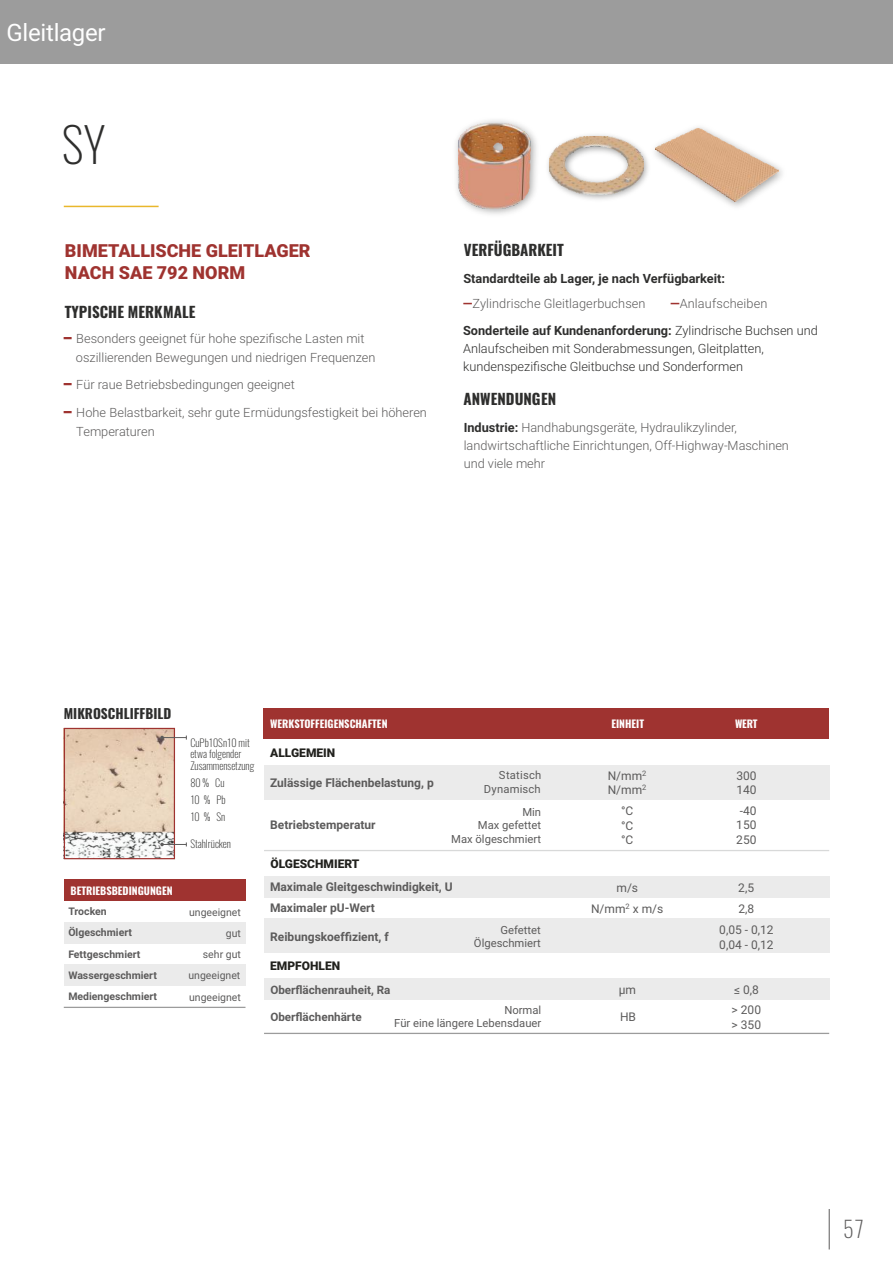
<style>
.page{position:relative;width:893px;height:1263px;background:#fff}
.page>*{position:absolute;margin:0;border:0;box-sizing:border-box;transform-origin:0 0}
.t1{font:200 48px "Oswald";color:#2e2e2d}
.t2{font:24px "Roboto";letter-spacing:-.015em;color:#fefefe}
.t3{font:200 22.5px "Oswald";color:#5c5b5b}
.t4{font:900 18px/21.6px "Roboto";color:#9f3330}
.t5{font:700 15px "Oswald";color:#2e2e2d}
.t6{font:700 13.5px "Oswald";color:#2e2e2d}
.t7{font:300 12.75px/19px "Roboto";color:#5c5b5b}
.t8{font:300 12.75px/18.1px "Roboto";color:#2e2e2d}
.t9{font:700 12.75px "Roboto";color:#2e2e2d}
.t10{font:700 12px/21.1px "Roboto";color:#5c5b5b}
.t11{font:12px/14.4px "Roboto";color:#5c5b5b}
.t12{font:900 12px "Roboto";color:#21211d}
.t13{font:700 11.7px "Roboto";color:#5c5b5b}
.t14{font:11.25px/13.5px "Roboto";color:#5c5b5b;text-align:right}
.t15{font:200 10.5px/11.4px "Oswald";color:#2e2e2d}
.t16{font:700 10.5px "Roboto";color:#5c5b5b}
.t17{font:700 10.5px "Oswald";color:#fefefe}
.t18{font:10.5px "Roboto";color:#5c5b5b}
.s1{font-weight:700}
.s2{font-weight:700;color:#9f3330}
.s3{font-weight:700;color:#2e2e2d}
</style>
<div class="page">
<hr style="left:829px;top:1209px;width:1px;height:40px;background:#5c5b5b">
<div style="left:0;top:0;width:893px;height:64px;background:#9c9c9c"></div>
<img style="left:66px;top:730px;width:107px;height:127px">
<div style="left:264px;top:876px;width:565px;height:21px;background:#ebebeb"></div>
<div style="left:264px;top:765px;width:565px;height:34px;background:#ebebeb"></div>
<div style="left:264px;top:918px;width:565px;height:34px;background:#ebebeb"></div>
<div style="left:264px;top:978px;width:565px;height:21px;background:#ebebeb"></div>
<hr style="left:264px;top:1033px;width:565px;height:1px;background:#9c9c9c">
<div style="left:64px;top:728px;width:111px;height:131px;border:1px solid #9f3330"></div>
<hr style="left:264px;top:850px;width:565px;height:1px;background:#d8d9d9">
<hr style="left:64px;top:206px;width:95px;height:1px;background:#e9b72c">
<svg style="left:160px;top:842px;width:27px;height:4px"></svg>
<svg style="left:160px;top:735px;width:27px;height:4px"></svg>
<div style="left:64px;top:965px;width:181px;height:21px;background:#ebebeb"></div>
<div style="left:64px;top:922px;width:181px;height:21px;background:#ebebeb"></div>
<div style="left:64px;top:880px;width:181px;height:21px;background:#9f3330"></div>
<hr style="left:64px;top:1007px;width:181px;height:1px;background:#9c9c9c">
<div style="left:263px;top:708px;width:566px;height:31px;background:#9f3330"></div>
<img style="left:548px;top:134px;width:78px;height:66px">
<img style="left:549px;top:136px;width:94px;height:58px">
<img style="left:456px;top:120px;width:81px;height:94px">
<img style="left:459px;top:123px;width:71px;height:85px">
<img style="left:643px;top:127px;width:139px;height:80px">
<img style="left:655px;top:129px;width:123px;height:73px">
<h2 class="t2" style="left:7px;top:23px;width:101px">Gleitlager</h2>
<h1 class="t1" style="left:62px;top:111px;width:45px">SY</h1>
<h3 class="t4" style="left:65px;top:242px;width:247px">BIMETALLISCHE GLEITLAGER<br>NACH SAE 792 NORM</h3>
<p class="t5" style="left:65px;top:301px;width:132px">TYPISCHE MERKMALE</p>
<p class="t7" style="left:76px;top:330px;width:301px;text-indent:-12px"><sup>_</sup> Besonders geeignet für hohe spezifische Lasten mit oszillierenden Bewegungen und niedrigen Frequenzen</p>
<p class="t7" style="left:64px;top:376px;width:233px"><sup>_</sup> Für raue Betriebsbedingungen geeignet</p>
<p class="t7" style="left:76px;top:404px;width:352px;text-indent:-12px"><sup>_</sup> Hohe Belastbarkeit, sehr gute Ermüdungsfestigkeit bei höheren<br>Temperaturen</p>
<p class="t5" style="left:464px;top:240px;width:102px">VERFÜGBARKEIT</p>
<p class="t9" style="left:463px;top:270px;width:263px">Standardteile ab Lager, je nach Verfügbarkeit:</p>
<p class="t8" style="left:463px;top:323px;width:356px"><span class="s1">Sonderteile auf Kundenanforderung:</span> Zylindrische Buchsen und<br>Anlaufscheiben mit Sonderabmessungen, Gleitplatten, kundenspezifische Gleitbuchse und Sonderformen</p>
<p class="t7" style="left:463px;top:296px;width:184px"><span class="s2">—</span>Zylindrische Gleitlagerbuchsen</p>
<p class="t7" style="left:670px;top:296px;width:99px"><span class="s2">—</span>Anlaufscheiben</p>
<p class="t5" style="left:463px;top:388px;width:94px">ANWENDUNGEN</p>
<p class="t7" style="left:464px;top:419px;width:327px;line-height:18.1px"><span class="s3">Industrie:</span> Handhabungsgeräte, Hydraulikzylinder, landwirtschaftliche Einrichtungen, Off-Highway-Maschinen und viele mehr</p>
<p class="t6" style="left:64px;top:704px;width:109px">MIKROSCHLIFFBILD</p>
<p class="t15" style="left:190px;top:737px;width:65px">CuPb10Sn10 mit etwa folgender<br>Zusammensetzung</p>
<p class="t15" style="left:190px;top:774px;width:37px;line-height:17.1px;text-align:justify">80 % Cu 10 % Pb 10 % Sn</p>
<p class="t15" style="left:190px;top:838px;width:42px">Stahlrücken</p>
<p class="t17" style="left:71px;top:883px;width:104px">BETRIEBSBEDINGUNGEN</p>
<p class="t16" style="left:68px;top:925px;width:65px">Ölgeschmiert</p>
<p class="t18" style="left:226px;top:929px;width:17px">gut</p>
<p class="t16" style="left:68px;top:947px;width:74px">Fettgeschmiert</p>
<p class="t18" style="left:203px;top:950px;width:40px">sehr gut</p>
<p class="t16" style="left:68px;top:968px;width:90px">Wassergeschmiert</p>
<p class="t18" style="left:188px;top:971px;width:53px">ungeeignet</p>
<p class="t16" style="left:68px;top:989px;width:90px">Mediengeschmiert</p>
<p class="t18" style="left:189px;top:993px;width:53px">ungeeignet</p>
<p class="t16" style="left:68px;top:904px;width:40px">Trocken</p>
<p class="t18" style="left:189px;top:908px;width:53px">ungeeignet</p>
<p class="t17" style="left:270px;top:716px;width:119px">WERKSTOFFEIGENSCHAFTEN</p>
<p class="t12" style="left:270px;top:748px;width:67px">ALLGEMEIN</p>
<p class="t10" style="left:270px;top:772px;width:165px">Zulässige Flächenbelastung, p</p>
<p class="t10" style="left:270px;top:814px;width:107px">Betriebstemperatur</p>
<p class="t12" style="left:270px;top:858px;width:91px">ÖLGESCHMIERT</p>
<p class="t14" style="left:484px;top:770px;width:59px">Statisch<br>Dynamisch</p>
<p class="t14" style="left:451px;top:806px;width:91px">Min<br>Max gefettet<br>Max ölgeschmiert</p>
<p class="t10" style="left:270px;top:876px;width:184px">Maximale Gleitgeschwindigkeit, U<br>Maximaler pU-Wert</p>
<p class="t10" style="left:270px;top:926px;width:120px">Reibungskoeffizient, f</p>
<p class="t14" style="left:474px;top:924px;width:68px">Gefettet<br>Ölgeschmiert</p>
<p class="t12" style="left:270px;top:961px;width:71px">EMPFOHLEN</p>
<p class="t13" style="left:270px;top:981px;width:122px">Oberflächenrauheit, Ra</p>
<p class="t13" style="left:270px;top:1008px;width:93px">Oberflächenhärte</p>
<p class="t14" style="left:394px;top:1004px;width:149px">Normal<br>Für eine längere Lebensdauer</p>
<p class="t17" style="left:611px;top:716px;width:34px">EINHEIT</p>
<p class="t17" style="left:735px;top:716px;width:24px">WERT</p>
<p class="t11" style="left:608px;top:769px;width:40px">N/mm<sup>2<br></sup>N/mm<sup>2</sup></p>
<p class="t11" style="left:736px;top:769px;width:22px">300<br>140</p>
<p class="t11" style="left:621px;top:805px;width:14px;text-align:justify">°C °C °C</p>
<p class="t11" style="left:736px;top:805px;width:22px;text-align:justify">-40<br>150<br>250</p>
<p class="t11" style="left:616px;top:881px;width:23px">m/s</p>
<p class="t11" style="left:738px;top:882px;width:17px">2,5</p>
<p class="t11" style="left:591px;top:902px;width:74px">N/mm<sup>2</sup> x m/s</p>
<p class="t11" style="left:719px;top:899px;width:56px;line-height:21.6px;text-align:center">2,8<br>0,05 - 0,12</p>
<p class="t11" style="left:719px;top:938px;width:56px">0,04 - 0,12</p>
<p class="t11" style="left:732px;top:980px;width:31px;line-height:20.9px">≤ 0,8 &gt; 200</p>
<p class="t11" style="left:732px;top:1019px;width:31px">&gt; 350</p>
<p class="t11" style="left:619px;top:983px;width:19px">μm</p>
<p class="t11" style="left:620px;top:1011px;width:18px">HB</p>
<h3 class="t3" style="left:843px;top:1213px;width:23px">57</h3>
</div>
